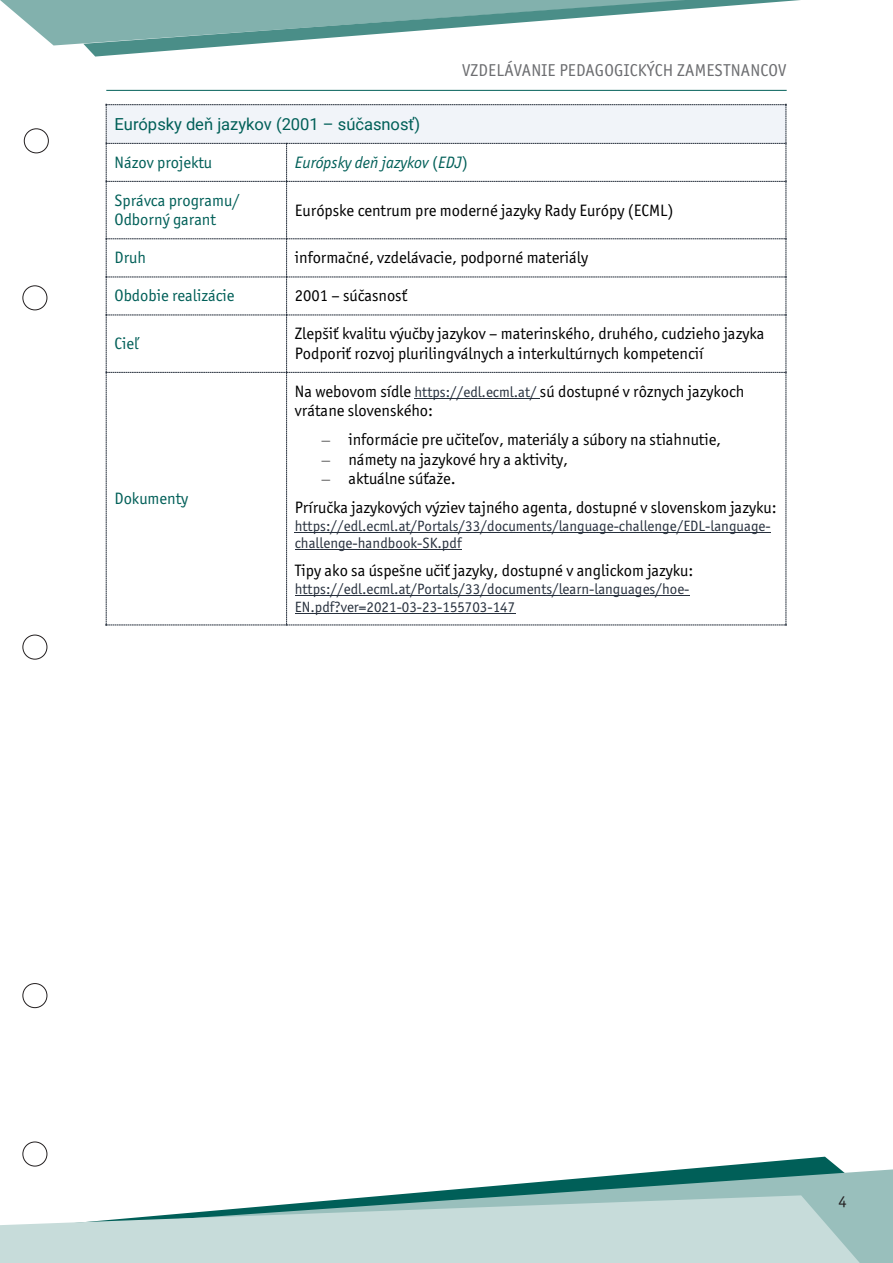
<style>
.page{position:relative;width:893px;height:1263px;background:#fff}
.page>*{position:absolute;margin:0;border:0;box-sizing:border-box;transform-origin:0 0}
.t1{font:17.25px "Officina Sans Itc TOT";letter-spacing:.015em;color:#6c6d70}
.t2{font:16.5px/19.5px "Officina Sans Itc TOT";color:#000}
.t3{font:16.5px/19.6px "Officina Sans Itc TOT";color:#005f58}
.t4{font:16.5px "Roboto";letter-spacing:-.005em;color:#005f58}
.t5{font:italic 16.5px "Officina Sans Itc TOT";color:#005f58}
.t6{font:16.5px "Officina Sans Itc TOT";color:#231f20}
.t7{font:15px/17.7px "Officina Sans Itc TOT";letter-spacing:.005em;color:#27303d}
.s1{font-style:normal}
.s2{font-size:15px;color:#27303d}
.s3{font-family:"Times New Roman"}
</style>
<div class="page">
<svg style="left:38px;top:1157px;width:802px;height:12px"></svg>
<div style="left:24px;top:129px;width:25px;height:24px;border:1px solid #231f20;border-radius:50%"></div>
<div style="left:23px;top:286px;width:24px;height:24px;border:1px solid #231f20;border-radius:50%"></div>
<div style="left:23px;top:635px;width:24px;height:24px;border:1px solid #231f20;border-radius:50%"></div>
<div style="left:23px;top:983px;width:24px;height:25px;border:1px solid #231f20;border-radius:50%"></div>
<div style="left:23px;top:1142px;width:24px;height:24px;border:1px solid #231f20;border-radius:50%"></div>
<svg style="left:0;top:0;width:800px;height:57px"></svg>
<svg style="left:392px;top:1169px;width:501px;height:94px"></svg>
<svg style="left:0;top:1195px;width:860px;height:68px;background:#c1d8d6"></svg>
<hr style="left:106px;top:90px;width:681px;height:1px;background:#005f58">
<svg style="left:106px;top:104px;width:681px;height:522px"></svg>
<p class="t1" style="left:462px;top:60px;width:326px">VZDELÁVANIE PEDAGOGICKÝCH ZAMESTNANCOV</p>
<p class="t4" style="left:114px;top:112px;width:307px">Európsky deň jazykov (2001 – súčasnosť)</p>
<p class="t3" style="left:114px;top:153px;width:99px">Názov projektu</p>
<p class="t5" style="left:295px;top:153px;width:174px">Európsky deň jazykov <span class="s1">(</span>EDJ<span class="s1">)</span></p>
<p class="t3" style="left:114px;top:190px;width:127px">Správca programu/<br>Odborný garant</p>
<p class="t2" style="left:295px;top:200px;width:380px">Európske centrum pre moderné jazyky Rady Európy (ECML)</p>
<p class="t3" style="left:114px;top:248px;width:33px">Druh</p>
<p class="t2" style="left:295px;top:248px;width:295px">informačné, vzdelávacie, podporné materiály</p>
<p class="t3" style="left:114px;top:286px;width:121px">Obdobie realizácie</p>
<p class="t2" style="left:295px;top:286px;width:114px">2001 – súčasnosť</p>
<p class="t3" style="left:114px;top:334px;width:26px">Cieľ</p>
<p class="t2" style="left:295px;top:324px;width:471px">Zlepšiť kvalitu výučby jazykov – materinského, druhého, cudzieho jazyka<br>Podporiť rozvoj plurilingválnych a interkultúrnych kompetencií</p>
<p class="t3" style="left:114px;top:489px;width:75px">Dokumenty</p>
<p class="t2" style="left:295px;top:382px;width:451px">Na webovom sídle <span class="s2">https://edl.ecml.at/</span> sú dostupné v rôznych jazykoch vrátane slovenského:</p>
<p class="t2" style="left:322px;top:430px;width:401px"><span class="s3">–</span> informácie pre učiteľov, materiály a súbory na stiahnutie,</p>
<p class="t2" style="left:322px;top:449px;width:248px"><span class="s3">–</span> námety na jazykové hry a aktivity,</p>
<p class="t2" style="left:295px;top:465px;width:483px;line-height:28.2px;text-indent:27px"><span class="s3">–</span> aktuálne súťaže.<br>Príručka jazykových výziev tajného agenta, dostupné v slovenskom jazyku:</p>
<p class="t7" style="left:295px;top:517px;width:477px">https://edl.ecml.at/Portals/33/documents/language-challenge/EDL-language&shy;challenge-handbook-SK.pdf</p>
<p class="t2" style="left:295px;top:561px;width:400px">Tipy ako sa úspešne učiť jazyky, dostupné v anglickom jazyku:</p>
<p class="t7" style="left:295px;top:580px;width:396px">https://edl.ecml.at/Portals/33/documents/learn-languages/hoe-<br>EN.pdf?ver=2021-03-23-155703-147</p>
<p class="t6" style="left:838px;top:1192px;width:10px">4</p>
</div>
